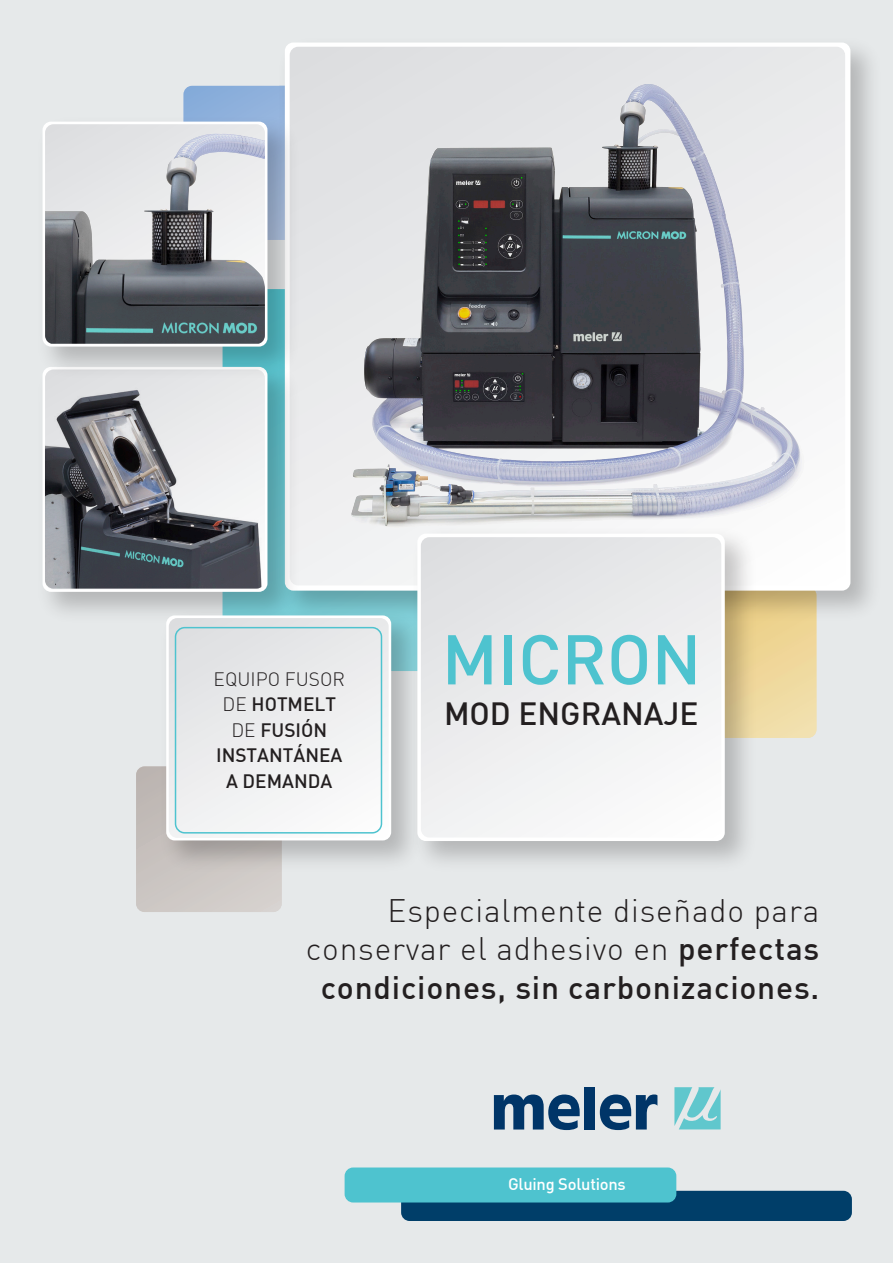
<style>
.page{position:relative;width:893px;height:1263px;background:#e6e9ea}
.page>*{position:absolute;margin:0;border:0;box-sizing:border-box;transform-origin:0 0}
.t1{font:500 69.15px "DIN";color:#4ec3cf}
.t2{font:300 31.95px/38.1px "DIN";letter-spacing:.025em;color:#231f20;text-align:right}
.t3{font:500 31.5px "DIN";color:#231f20}
.t4{font:500 19.05px/25.5px "DIN";color:#231f20;text-align:center}
.t5{font:300 19.05px "DIN";color:#231f20}
.t6{font:500 16.5px "DIN";letter-spacing:-.015em;color:#fff}
.s1{font-weight:300}
.s2{font-weight:500}
</style>
<div class="page">
<svg style="left:766px;top:631px;width:50px;height:107px;background:#efdaa1"></svg>
<div style="left:184px;top:86px;width:87px;height:23px;background:#8baedb"></div>
<img style="left:271px;top:42px;width:600px;height:589px">
<div style="left:285px;top:43px;width:565px;height:548px;background:#fff;border-radius:9px"></div>
<svg style="left:290px;top:47px;width:555px;height:538px"></svg>
<img style="left:43px;top:388px;width:265px;height:225px">
<div style="left:43px;top:367px;width:224px;height:225px;background:#fff;border-radius:9px"></div>
<img style="left:152px;top:602px;width:252px;height:260px">
<div style="left:166px;top:615px;width:225px;height:225px;background:#fff;border-radius:9px"></div>
<svg style="left:169px;top:618px;width:220px;height:207px"></svg>
<svg style="left:136px;top:627px;width:246px;height:285px"></svg>
<svg style="left:674px;top:1087px;width:47px;height:42px"></svg>
<svg style="left:494px;top:1094px;width:86px;height:36px"></svg>
<div style="left:584px;top:1087px;width:11px;height:42px;background:#003568"></div>
<svg style="left:600px;top:1094px;width:57px;height:36px"></svg>
<div style="left:401px;top:1191px;width:451px;height:30px;background:#003e69;border-radius:9px"></div>
<div style="left:345px;top:1167px;width:331px;height:35px;background:#4ec3cf;border-radius:9px"></div>
<img style="left:404px;top:546px;width:362px;height:316px">
<div style="left:417px;top:534px;width:308px;height:307px;background:#fff;border-radius:9px"></div>
<svg style="left:421px;top:546px;width:300px;height:291px"></svg>
<img style="left:45px;top:388px;width:220px;height:201px">
<img style="left:42px;top:109px;width:254px;height:279px">
<div style="left:43px;top:122px;width:224px;height:225px;background:#fff;border-radius:9px"></div>
<img style="left:45px;top:124px;width:220px;height:220px">
<img style="left:296px;top:54px;width:547px;height:492px">
<p class="t5" style="left:214px;top:667px;width:133px">EQUIPO FUSOR</p>
<p class="t4" style="left:216px;top:691px;width:128px"><span class="s1">DE</span> HOTMELT<br><span class="s1">DE</span> FUSIÓN<br>INSTANTÁNEA<br>A DEMANDA</p>
<h1 class="t1" style="left:442px;top:615px;width:261px">MICRON</h1>
<p class="t3" style="left:444px;top:693px;width:256px">MOD ENGRANAJE</p>
<p class="t2" style="left:306px;top:891px;width:515px">Especialmente diseñado para conservar el adhesivo en <span class="s2">perfectas condiciones, sin carbonizaciones.</span></p>
<p class="t6" style="left:508px;top:1174px;width:119px">Gluing Solutions</p>
</div>
